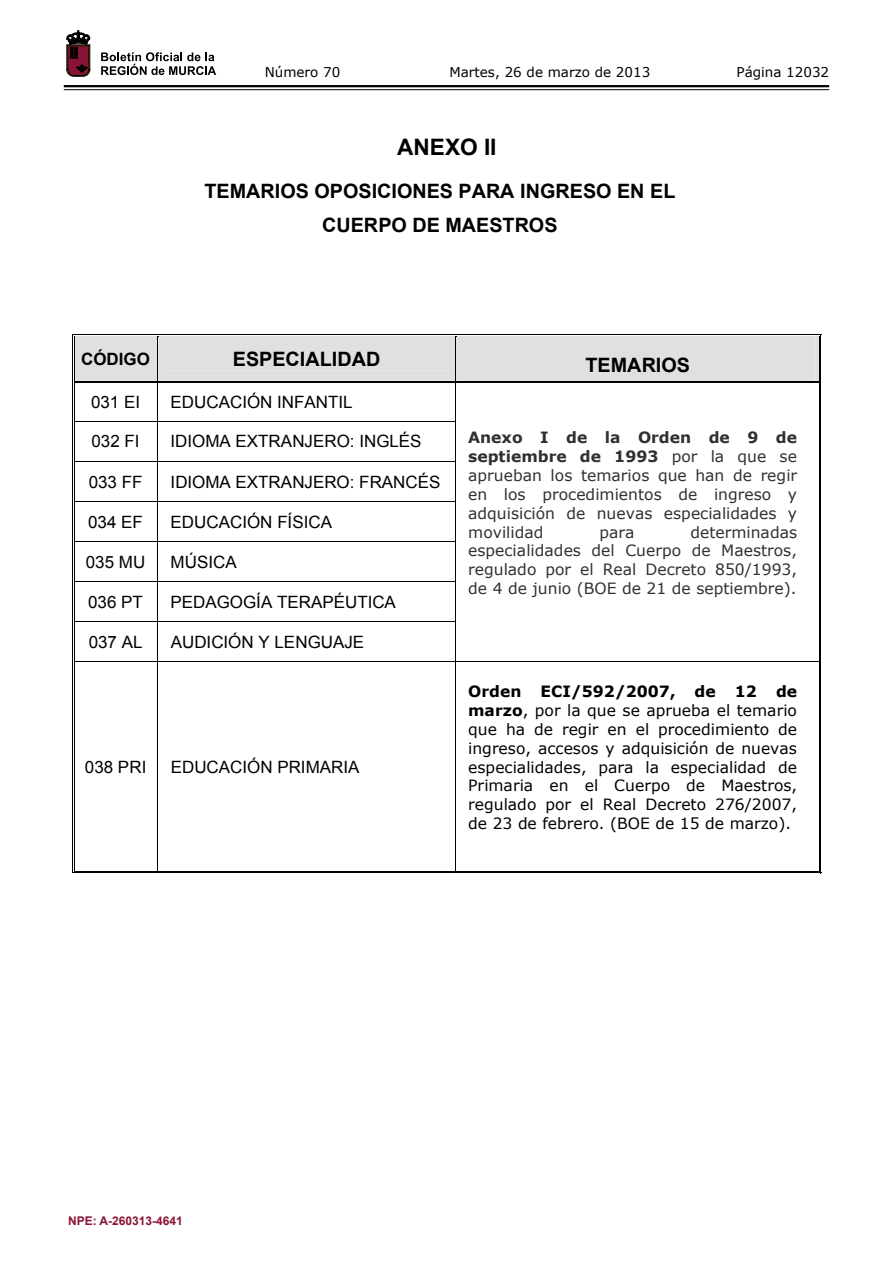
<style>
.page{position:relative;width:893px;height:1263px;background:#fff}
.page>*{position:absolute;margin:0;border:0;box-sizing:border-box;transform-origin:0 0}
.t1{font:700 22.65px "Arial";color:#000}
.t2{font:700 19.8px/34.2px "Arial";color:#000;text-align:center}
.t3{font:16.95px "Arial";color:#000}
.t4{font:700 16.95px "Arial";color:#000}
.t5{font:15.6px/18.9px "Verdana";color:#303030;text-align:justify}
.t6{font:15.6px/18.9px "Verdana";color:#000;text-align:justify}
.t7{font:13.5px "Verdana";color:#000}
.t8{font:700 12px "Arial";color:#891536}
.s1{font-weight:700}
</style>
<div class="page">
<hr style="left:64px;top:85px;width:765px;height:2px;background:#000">
<hr style="left:64px;top:89px;width:765px;height:1px;background:#000">
<svg style="left:101px;top:52px;width:115px;height:23px"></svg>
<svg style="left:67px;top:31px;width:23px;height:45px"></svg>
<svg style="left:72px;top:335px;width:749px;height:49px;background:#d6d6d6"></svg>
<hr style="left:74px;top:383px;width:1px;height:38px;background:#000">
<hr style="left:72px;top:383px;width:1px;height:38px;background:#000">
<hr style="left:158px;top:383px;width:1px;height:38px;background:#000">
<hr style="left:455px;top:383px;width:1px;height:38px;background:#000">
<hr style="left:820px;top:383px;width:1px;height:38px;background:#000">
<hr style="left:819px;top:383px;width:1px;height:38px;background:#000">
<hr style="left:74px;top:421px;width:382px;height:1px;background:#000">
<hr style="left:74px;top:422px;width:1px;height:39px;background:#000">
<hr style="left:72px;top:422px;width:1px;height:39px;background:#000">
<hr style="left:158px;top:422px;width:1px;height:39px;background:#000">
<hr style="left:455px;top:422px;width:1px;height:39px;background:#000">
<hr style="left:820px;top:422px;width:1px;height:39px;background:#000">
<hr style="left:819px;top:422px;width:1px;height:39px;background:#000">
<hr style="left:74px;top:461px;width:382px;height:1px;background:#000">
<hr style="left:74px;top:462px;width:1px;height:39px;background:#000">
<hr style="left:72px;top:462px;width:1px;height:39px;background:#000">
<hr style="left:158px;top:462px;width:1px;height:39px;background:#000">
<hr style="left:455px;top:462px;width:1px;height:39px;background:#000">
<hr style="left:820px;top:462px;width:1px;height:39px;background:#000">
<hr style="left:819px;top:462px;width:1px;height:39px;background:#000">
<hr style="left:74px;top:501px;width:382px;height:1px;background:#000">
<hr style="left:74px;top:502px;width:1px;height:39px;background:#000">
<hr style="left:72px;top:502px;width:1px;height:39px;background:#000">
<hr style="left:158px;top:502px;width:1px;height:39px;background:#000">
<hr style="left:455px;top:502px;width:1px;height:39px;background:#000">
<hr style="left:820px;top:502px;width:1px;height:39px;background:#000">
<hr style="left:819px;top:502px;width:1px;height:39px;background:#000">
<hr style="left:74px;top:541px;width:382px;height:1px;background:#000">
<hr style="left:74px;top:542px;width:1px;height:39px;background:#000">
<hr style="left:72px;top:542px;width:1px;height:39px;background:#000">
<hr style="left:158px;top:542px;width:1px;height:39px;background:#000">
<hr style="left:455px;top:542px;width:1px;height:39px;background:#000">
<hr style="left:820px;top:542px;width:1px;height:39px;background:#000">
<hr style="left:819px;top:542px;width:1px;height:39px;background:#000">
<hr style="left:74px;top:581px;width:382px;height:1px;background:#000">
<hr style="left:74px;top:582px;width:1px;height:39px;background:#000">
<hr style="left:72px;top:582px;width:1px;height:39px;background:#000">
<hr style="left:158px;top:582px;width:1px;height:39px;background:#000">
<hr style="left:455px;top:582px;width:1px;height:39px;background:#000">
<hr style="left:820px;top:582px;width:1px;height:39px;background:#000">
<hr style="left:819px;top:582px;width:1px;height:39px;background:#000">
<hr style="left:74px;top:621px;width:382px;height:1px;background:#000">
<hr style="left:74px;top:622px;width:1px;height:40px;background:#000">
<hr style="left:72px;top:622px;width:1px;height:40px;background:#000">
<hr style="left:158px;top:622px;width:1px;height:40px;background:#000">
<hr style="left:455px;top:622px;width:1px;height:40px;background:#000">
<hr style="left:820px;top:622px;width:1px;height:40px;background:#000">
<hr style="left:819px;top:622px;width:1px;height:40px;background:#000">
<hr style="left:74px;top:662px;width:745px;height:1px;background:#000">
<hr style="left:74px;top:662px;width:1px;height:209px;background:#000">
<hr style="left:72px;top:662px;width:1px;height:211px;background:#000">
<hr style="left:74px;top:872px;width:84px;height:1px;background:#000">
<hr style="left:74px;top:871px;width:84px;height:1px;background:#000">
<hr style="left:158px;top:662px;width:1px;height:209px;background:#000">
<hr style="left:158px;top:872px;width:297px;height:1px;background:#000">
<hr style="left:160px;top:871px;width:295px;height:1px;background:#000">
<hr style="left:455px;top:662px;width:1px;height:209px;background:#000">
<hr style="left:455px;top:872px;width:364px;height:1px;background:#000">
<hr style="left:457px;top:871px;width:362px;height:1px;background:#000">
<hr style="left:820px;top:662px;width:1px;height:209px;background:#000">
<hr style="left:819px;top:662px;width:1px;height:209px;background:#000">
<p class="t7" style="left:265px;top:62px;width:77px">Número 70</p>
<p class="t7" style="left:449px;top:62px;width:202px">Martes, 26 de marzo de 2013</p>
<p class="t7" style="left:736px;top:62px;width:94px">Página 12032</p>
<h1 class="t1" style="left:397px;top:132px;width:101px">ANEXO II</h1>
<p class="t2" style="left:204px;top:175px;width:473px">TEMARIOS OPOSICIONES PARA INGRESO EN EL<br>CUERPO DE MAESTROS</p>
<p class="t4" style="left:81px;top:347px;width:70px">CÓDIGO</p>
<p class="t2" style="left:233px;top:342px;width:149px">ESPECIALIDAD</p>
<p class="t2" style="left:585px;top:349px;width:106px">TEMARIOS</p>
<p class="t3" style="left:91px;top:391px;width:51px">031 EI</p>
<p class="t3" style="left:171px;top:391px;width:184px">EDUCACIÓN INFANTIL</p>
<p class="t5" style="left:468px;top:428px;width:330px"><span class="s1">Anexo I de la Orden de 9 de septiembre de 1993</span> por la que se aprueban los temarios que han de regir en los procedimientos de ingreso y adquisición de nuevas especialidades y movilidad</p>
<p class="t3" style="left:92px;top:430px;width:50px">032 FI</p>
<p class="t3" style="left:170px;top:430px;width:253px">IDIOMA EXTRANJERO: INGLÉS</p>
<p class="t3" style="left:89px;top:470px;width:55px">033 FF</p>
<p class="t3" style="left:171px;top:470px;width:271px">IDIOMA EXTRANJERO: FRANCÉS</p>
<p class="t3" style="left:88px;top:511px;width:56px">034 EF</p>
<p class="t3" style="left:171px;top:511px;width:163px">EDUCACIÓN FÍSICA</p>
<p class="t3" style="left:86px;top:551px;width:61px">035 MU</p>
<p class="t3" style="left:171px;top:551px;width:68px">MÚSICA</p>
<p class="t3" style="left:88px;top:591px;width:56px">036 PT</p>
<p class="t3" style="left:171px;top:591px;width:227px">PEDAGOGÍA TERAPÉUTICA</p>
<p class="t3" style="left:89px;top:631px;width:55px">037 AL</p>
<p class="t3" style="left:171px;top:631px;width:195px">AUDICIÓN Y LENGUAJE</p>
<p class="t5" style="left:468px;top:522px;width:330px;text-indent:222px">determinadas especialidades del Cuerpo de Maestros, regulado por el Real Decreto 850/1993, de 4 de junio (BOE de 21 de septiembre).</p>
<p class="t5" style="left:599px;top:522px;width:37px">para</p>
<p class="t3" style="left:85px;top:756px;width:63px">038 PRI</p>
<p class="t3" style="left:171px;top:756px;width:190px">EDUCACIÓN PRIMARIA</p>
<p class="t6" style="left:468px;top:682px;width:331px"><span class="s1">Orden ECI/592/2007, de 12 de marzo</span>, por la que se aprueba el temario que ha de regir en el procedimiento de ingreso, accesos y adquisición de nuevas especialidades, para la especialidad de Primaria en el Cuerpo de Maestros, regulado por el Real Decreto 276/2007, de 23 de febrero. (BOE de 15 de marzo).</p>
<p class="t8" style="left:68px;top:1213px;width:116px">NPE: A-260313-4641</p>
</div>
